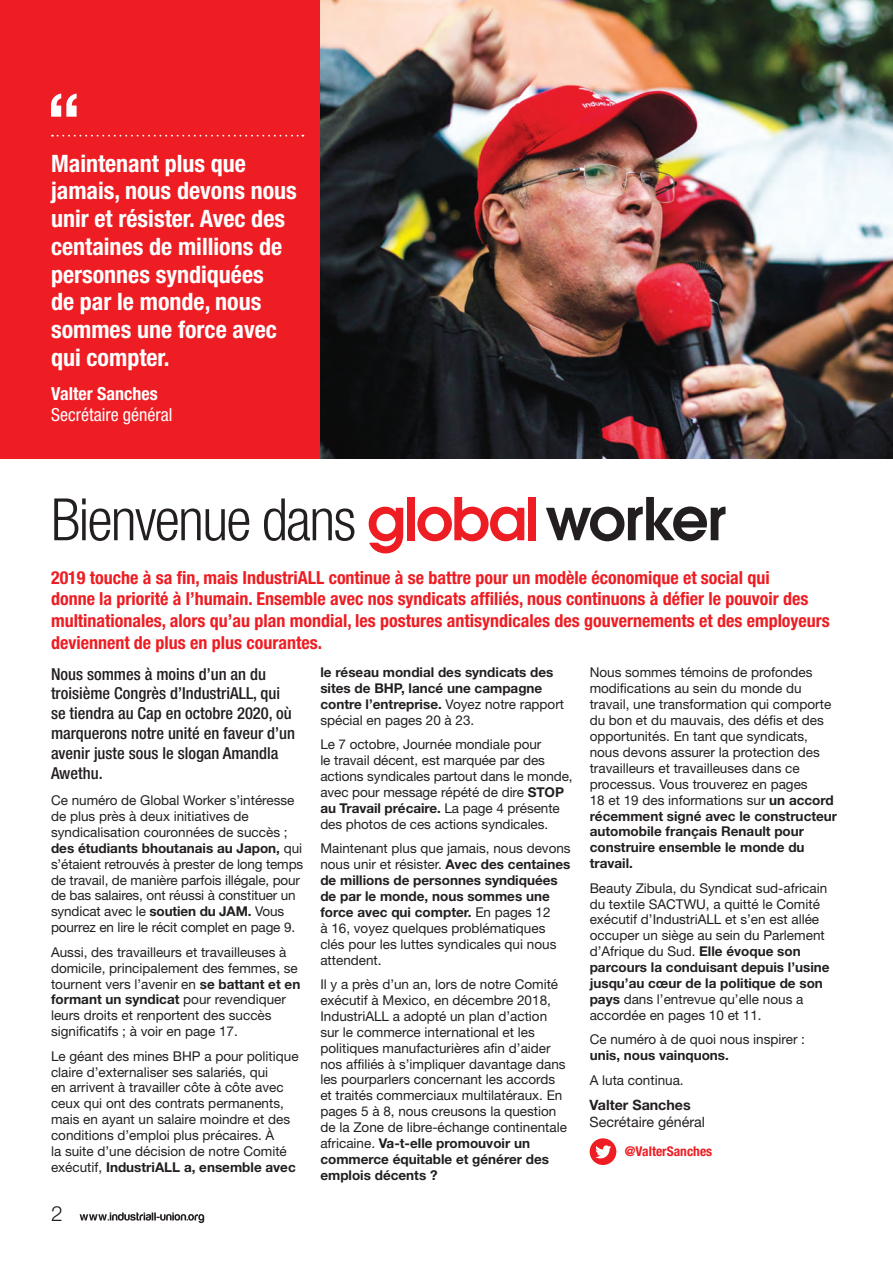
<style>
.page{position:relative;width:893px;height:1263px;background:#fff}
.page>*{position:absolute;margin:0;border:0;box-sizing:border-box;transform-origin:0 0}
.t1{font:300 condensed 58.5px "Helvetica Neue";letter-spacing:-.03em;color:#231f20}
.t2{font:700 condensed 24px/27.8px "Helvetica Neue";color:#fff}
.t3{font:300 21px "Helvetica Neue";color:#231f20}
.t4{font:700 condensed 18px/21.6px "Helvetica Neue";color:#ee1d23}
.t5{font:condensed 18px "Helvetica Neue";color:#fff}
.t6{font:700 condensed 18px "Helvetica Neue";color:#fff}
.t7{font:500 condensed 16.5px/19.8px "Helvetica Neue";color:#231f20}
.t8{font:14.25px "Helvetica Neue";color:#231f20}
.t9{font:700 14.25px "Helvetica Neue";color:#231f20}
.t10{font:13.5px/15.9px "Helvetica Neue";color:#231f20}
.t11{font:700 13.5px/15.9px "Helvetica Neue";color:#231f20}
.t12{font:700 condensed 13.5px "Helvetica Neue";color:#ee1d23}
.s1{font-family:"Avant Garde";font-weight:600;font-stretch:normal;color:#ee1d23}
.s2{font-family:"Avant Garde";font-weight:600;font-stretch:normal}
.s3{font-weight:700}
.s4{font-weight:400}
</style>
<div class="page">
<div style="left:0;top:0;width:320px;height:459px;background:#ee1d23"></div>
<svg style="left:52px;top:135px;width:251px;height:2px"></svg>
<svg style="left:51px;top:94px;width:26px;height:23px"></svg>
<img style="left:320px;top:0;width:573px;height:459px">
<svg style="left:80px;top:1212px;width:124px;height:11px"></svg>
<svg style="left:590px;top:1138px;width:26px;height:27px"></svg>
<h2 class="t2" style="left:51px;top:149px;width:247px">Maintenant plus que jamais, nous devons nous unir et résister. Avec des centaines de millions de personnes syndiquées<br>de par le monde, nous sommes une force avec qui compter.</h2>
<h3 class="t6" style="left:51px;top:382px;width:108px">Valter Sanches</h3>
<h3 class="t5" style="left:51px;top:405px;width:123px">Secrétaire général</h3>
<h1 class="t1" style="left:51px;top:486px;width:676px">Bienvenue dans <span class="s1">global</span><span class="s2">worker</span></h1>
<p class="t4" style="left:51px;top:566px;width:780px">2019 touche à sa fin, mais IndustriALL continue à se battre pour un modèle économique et social qui<br>donne la priorité à l’humain. Ensemble avec nos syndicats affiliés, nous continuons à défier le pouvoir des multinationales, alors qu’au plan mondial, les postures antisyndicales des gouvernements et des employeurs deviennent de plus en plus courantes.</p>
<p class="t7" style="left:51px;top:663px;width:245px">Nous sommes à moins d’un an du troisième Congrès d’IndustriALL, qui se tiendra au Cap en octobre 2020, où marquerons notre unité en faveur d’un avenir juste sous le slogan Amandla<br>Awethu.</p>
<p class="t10" style="left:51px;top:792px;width:254px">Ce numéro de Global Worker s’intéresse de plus près à deux initiatives de syndicalisation couronnées de succès ; <span class="s3">des étudiants bhoutanais au Japon,</span> qui s’étaient retrouvés à prester de long temps de travail, de manière parfois illégale, pour de bas salaires, ont réussi à constituer un syndicat avec le <span class="s3">soutien du JAM.</span> Vous pourrez en lire le récit complet en page 9.</p>
<p class="t10" style="left:51px;top:944px;width:251px">Aussi, des travailleurs et travailleuses à domicile, principalement des femmes, se tournent vers l’avenir en <span class="s3">se battant et en formant un syndicat</span> pour revendiquer leurs droits et renportent des succès significatifs ; à voir en page 17.</p>
<p class="t10" style="left:51px;top:1048px;width:249px">Le géant des mines BHP a pour politique claire d’externaliser ses salariés, qui<br>en arrivent à travailler côte à côte avec ceux qui ont des contrats permanents, mais en ayant un salaire moindre et des conditions d’emploi plus précaires. À<br>la suite d’une décision de notre Comité exécutif, <span class="s3">IndustriALL a, ensemble avec</span></p>
<h3 class="t3" style="left:51px;top:1201px;width:13px">2</h3>
<p class="t11" style="left:320px;top:664px;width:245px">le réseau mondial des syndicats des sites de BHP, lancé une campagne contre l’entreprise. <span class="s4">Voyez notre rapport spécial en pages 20 à 23.</span></p>
<p class="t10" style="left:320px;top:736px;width:254px">Le 7 octobre, Journée mondiale pour<br>le travail décent, est marquée par des actions syndicales partout dans le monde, avec pour message répété de dire <span class="s3">STOP au Travail précaire.</span> La page 4 présente des photos de ces actions syndicales.</p>
<p class="t10" style="left:320px;top:840px;width:252px">Maintenant plus que jamais, nous devons nous unir et résister. <span class="s3">Avec des centaines de millions de personnes syndiquées de par le monde, nous sommes une force avec qui compter.</span> En pages 12<br>à 16, voyez quelques problématiques clés pour les luttes syndicales qui nous attendent.</p>
<p class="t10" style="left:320px;top:976px;width:248px">Il y a près d’un an, lors de notre Comité exécutif à Mexico, en décembre 2018, IndustriALL a adopté un plan d’action sur le commerce international et les politiques manufacturières afin d’aider nos affiliés à s’impliquer davantage dans les pourparlers concernant les accords et traités commerciaux multilatéraux. En pages 5 à 8, nous creusons la question de la Zone de libre-échange continentale africaine. <span class="s3">Va-t-elle promouvoir un commerce équitable et générer des emplois décents ?</span></p>
<p class="t10" style="left:590px;top:664px;width:249px">Nous sommes témoins de profondes modifications au sein du monde du travail, une transformation qui comporte du bon et du mauvais, des défis et des opportunités. En tant que syndicats, nous devons assurer la protection des travailleurs et travailleuses dans ce processus. Vous trouverez en pages<br>18 et 19 des informations sur <span class="s3">un accord récemment signé avec le constructeur automobile français Renault pour construire ensemble le monde du travail.</span></p>
<p class="t10" style="left:590px;top:880px;width:241px">Beauty Zibula, du Syndicat sud-africain du textile SACTWU, a quitté le Comité exécutif d’IndustriALL et s’en est allée occuper un siège au sein du Parlement d’Afrique du Sud. <span class="s3">Elle évoque son parcours la conduisant depuis l’usine jusqu’au cœur de la politique de son pays</span> dans l’entrevue qu’elle nous a accordée en pages 10 et 11.</p>
<p class="t10" style="left:590px;top:1031px;width:217px">Ce numéro à de quoi nous inspirer :</p>
<p class="t11" style="left:590px;top:1047px;width:141px">unis, nous vainquons.</p>
<p class="t10" style="left:590px;top:1072px;width:96px">A luta continua.</p>
<p class="t9" style="left:590px;top:1096px;width:103px">Valter Sanches</p>
<p class="t8" style="left:590px;top:1113px;width:117px">Secrétaire général</p>
<p class="t12" style="left:625px;top:1143px;width:89px">@ValterSanches</p>
</div>
